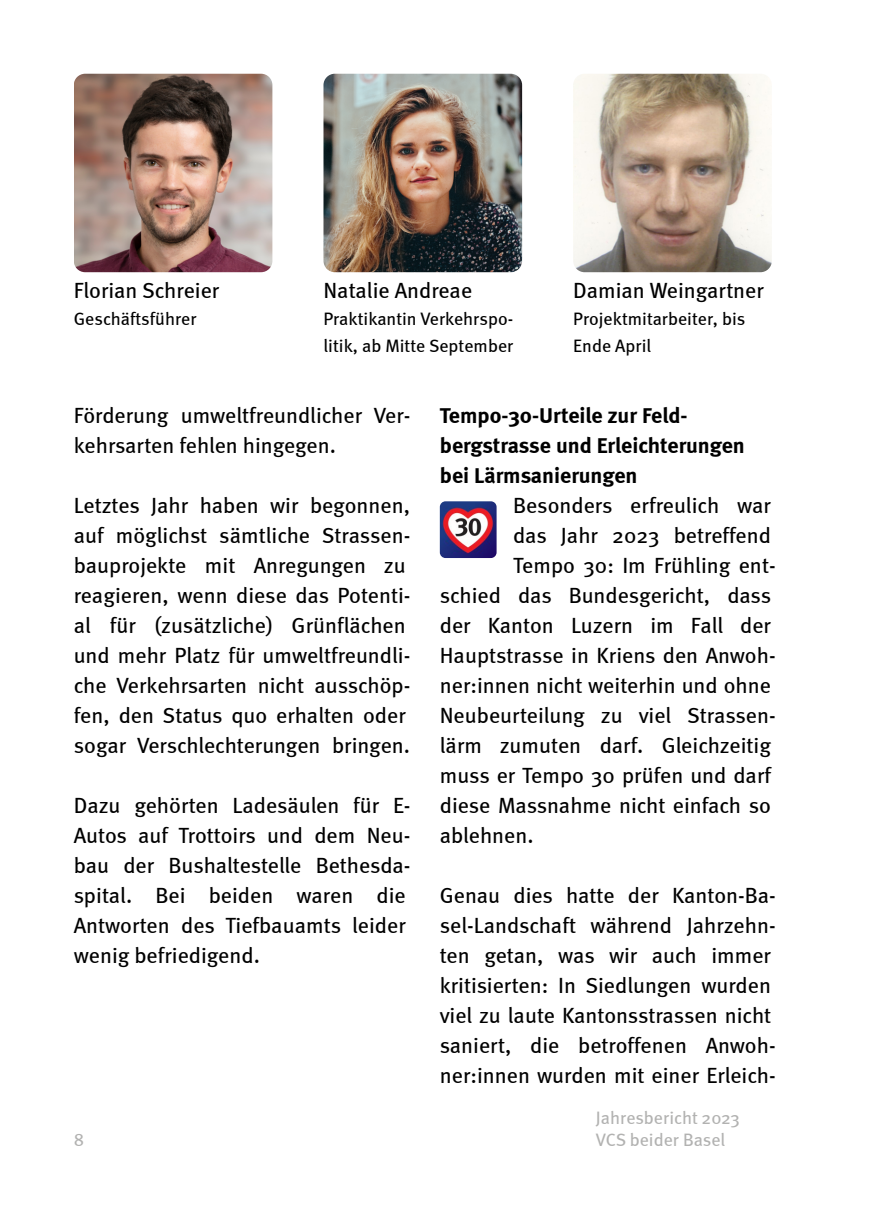
<style>
.page{position:relative;width:874px;height:1225px;background:#fff}
.page>*{position:absolute;margin:0;border:0;box-sizing:border-box;transform-origin:0 0}
.t1{font:22px/30px "Meta";color:#000}
.t2{font:700 22px/30px "Meta";color:#000}
.t3{font:18px/26.8px "Meta";color:#000}
.t4{font:18px "Meta";color:#b2b2b1}
</style>
<div class="page">
<img style="left:74px;top:74px;width:198px;height:198px;border-radius:11px">
<img style="left:323px;top:74px;width:199px;height:198px;border-radius:11px">
<img style="left:573px;top:74px;width:198px;height:198px;border-radius:11px">
<img style="left:439px;top:501px;width:57px;height:57px;border-radius:6px">
<p class="t1" style="left:74px;top:276px;width:147px">Florian Schreier</p>
<p class="t3" style="left:74px;top:305px;width:124px">Geschäftsführer</p>
<p class="t1" style="left:323px;top:276px;width:150px">Natalie Andreae</p>
<p class="t3" style="left:323px;top:305px;width:191px">Praktikantin Verkehrspo&shy;litik, ab Mitte September</p>
<p class="t1" style="left:573px;top:276px;width:192px">Damian Weingartner</p>
<p class="t3" style="left:573px;top:305px;width:173px">Projektmitarbeiter, bis<br>Ende April</p>
<p class="t1" style="left:74px;top:400px;width:338px">Förderung umweltfreundlicher Ver&shy;kehrsarten fehlen hingegen.</p>
<p class="t1" style="left:74px;top:490px;width:338px">Letztes Jahr haben wir begonnen, auf möglichst sämtliche Strassen&shy;bauprojekte mit Anregungen zu reagieren, wenn diese das Potenti&shy;al für (zusätzliche) Grünflächen und mehr Platz für umweltfreundli&shy;che Verkehrsarten nicht ausschöp&shy;fen, den Status quo erhalten oder sogar Verschlechterungen bringen.</p>
<p class="t1" style="left:74px;top:790px;width:338px">Dazu gehörten Ladesäulen für E-<br>Autos auf Trottoirs und dem Neu&shy;bau der Bushaltestelle Bethesda&shy;spital. Bei beiden waren die<br>Antworten des Tiefbauamts leider wenig befriedigend.</p>
<p class="t2" style="left:439px;top:400px;width:306px">Tempo-30-Urteile zur Feld&shy;bergstrasse und Erleichterungen bei Lärmsanierungen</p>
<p class="t1" style="left:513px;top:490px;width:259px">Besonders erfreulich war</p>
<p class="t1" style="left:513px;top:520px;width:259px">das Jahr 2023 betreffend</p>
<p class="t1" style="left:513px;top:550px;width:264px">Tempo 30: Im Frühling ent-</p>
<p class="t1" style="left:439px;top:580px;width:333px">schied das Bundesgericht, dass</p>
<p class="t1" style="left:439px;top:610px;width:332px">der Kanton Luzern im Fall der</p>
<p class="t1" style="left:439px;top:640px;width:337px">Hauptstrasse in Kriens den Anwoh-</p>
<p class="t1" style="left:439px;top:670px;width:332px">ner:innen nicht weiterhin und ohne</p>
<p class="t1" style="left:439px;top:700px;width:337px">Neubeurteilung zu viel Strassen-</p>
<p class="t1" style="left:439px;top:730px;width:332px">lärm zumuten darf. Gleichzeitig</p>
<p class="t1" style="left:439px;top:760px;width:333px">muss er Tempo 30 prüfen und darf</p>
<p class="t1" style="left:439px;top:790px;width:332px">diese Massnahme nicht einfach so</p>
<p class="t1" style="left:439px;top:820px;width:95px">ablehnen.</p>
<p class="t1" style="left:439px;top:880px;width:337px">Genau dies hatte der Kanton-Ba&shy;sel-Landschaft während Jahrzehn&shy;ten getan, was wir auch immer kritisierten: In Siedlungen wurden viel zu laute Kantonsstrassen nicht saniert, die betroffenen Anwoh&shy;ner:innen wurden mit einer Erleich-</p>
<p class="t4" style="left:595px;top:1107px;width:145px">Jahresbericht 2023</p>
<p class="t4" style="left:74px;top:1129px;width:12px">8</p>
<p class="t4" style="left:595px;top:1129px;width:131px">VCS beider Basel</p>
</div>
